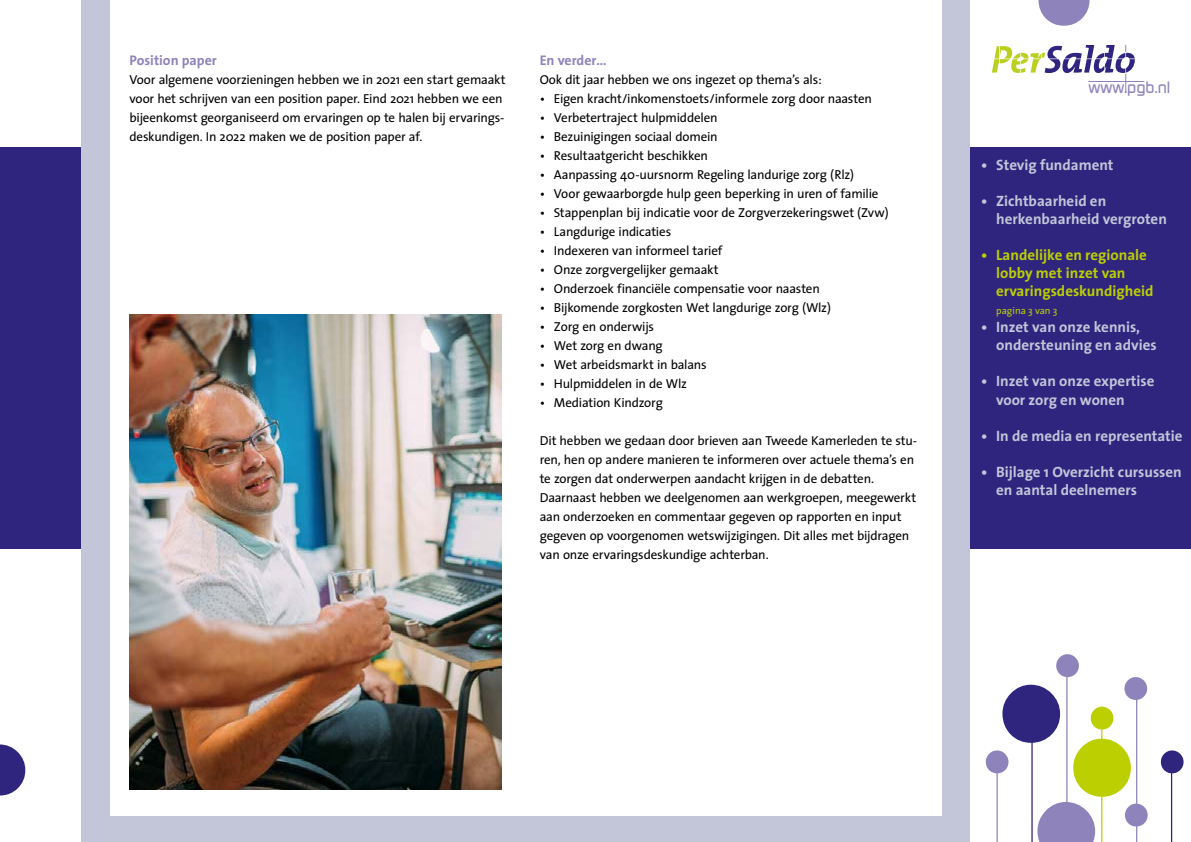
<style>
.page{position:relative;width:1191px;height:842px;background:#fff}
.page>*{position:absolute;margin:0;border:0;box-sizing:border-box;transform-origin:0 0}
.t1{font:500 16.5px "Continuum";color:#9083bb}
.t2{font:700 15px/18px "The Sans";color:#c3c5d8}
.t3{font:700 15px/18px "The Sans";color:#bccf00}
.t4{font:700 14px "The Sans";color:#8f83bb}
.t5{font:13px/19px "The Sans";letter-spacing:-.015em;color:#000}
.t6{font:10px "The Sans";color:#bccf00}
</style>
<div class="page">
<div style="left:0;top:147px;width:1191px;height:401px;background:#2f257f"></div>
<div style="left:81px;top:0;width:888px;height:842px;background:#c3c5d8"></div>
<div style="left:110px;top:0;width:831px;height:815px;background:#fff"></div>
<hr style="left:1088px;top:81px;width:56px;height:1px;background:#9083bb">
<svg style="left:991px;top:45px;width:143px;height:48px"></svg>
<svg style="left:0;top:744px;width:25px;height:51px"></svg>
<svg style="left:1038px;top:0;width:51px;height:26px"></svg>
<hr style="left:1171px;top:764px;width:1px;height:78px;background:#2f257f">
<svg style="left:1160px;top:750px;width:23px;height:23px"></svg>
<svg style="left:985px;top:654px;width:162px;height:188px"></svg>
<img style="left:129px;top:314px;width:372px;height:476px">
<p class="t4" style="left:129px;top:48px;width:89px">Position paper</p>
<p class="t5" style="left:129px;top:69px;width:378px">Voor algemene voorzieningen hebben we in 2021 een start gemaakt voor het schrijven van een position paper. Eind 2021 hebben we een bijeenkomst georganiseerd om ervaringen op te halen bij ervarings&shy;deskundigen. In 2022 maken we de position paper af.</p>
<p class="t4" style="left:540px;top:48px;width:68px">En verder…</p>
<p class="t5" style="left:540px;top:69px;width:283px">Ook dit jaar hebben we ons ingezet op thema’s als:</p>
<p class="t5" style="left:540px;top:88px;width:334px">• Eigen kracht/inkomenstoets/informele zorg door naasten</p>
<p class="t5" style="left:540px;top:107px;width:179px">• Verbetertraject hulpmiddelen</p>
<p class="t5" style="left:540px;top:126px;width:179px">• Bezuinigingen sociaal domein</p>
<p class="t5" style="left:540px;top:145px;width:170px">• Resultaatgericht beschikken</p>
<p class="t5" style="left:540px;top:164px;width:316px">• Aanpassing 40-uursnorm Regeling landurige zorg (Rlz)</p>
<p class="t5" style="left:540px;top:183px;width:340px">• Voor gewaarborgde hulp geen beperking in uren of familie</p>
<p class="t5" style="left:540px;top:202px;width:351px">• Stappenplan bij indicatie voor de Zorgverzekeringswet (Zvw)</p>
<p class="t5" style="left:540px;top:221px;width:133px">• Langdurige indicaties</p>
<p class="t5" style="left:540px;top:240px;width:184px">• Indexeren van informeel tarief</p>
<p class="t5" style="left:540px;top:259px;width:180px">• Onze zorgvergelijker gemaakt</p>
<p class="t5" style="left:540px;top:278px;width:282px">• Onderzoek financiële compensatie voor naasten</p>
<p class="t5" style="left:540px;top:297px;width:293px">• Bijkomende zorgkosten Wet langdurige zorg (Wlz)</p>
<p class="t5" style="left:540px;top:316px;width:116px">• Zorg en onderwijs</p>
<p class="t5" style="left:540px;top:335px;width:125px">• Wet zorg en dwang</p>
<p class="t5" style="left:540px;top:354px;width:168px">• Wet arbeidsmarkt in balans</p>
<p class="t5" style="left:540px;top:373px;width:149px">• Hulpmiddelen in de Wlz</p>
<p class="t5" style="left:540px;top:392px;width:125px">• Mediation Kindzorg</p>
<p class="t5" style="left:540px;top:430px;width:379px">Dit hebben we gedaan door brieven aan Tweede Kamerleden te stu&shy;ren, hen op andere manieren te informeren over actuele thema’s en te zorgen dat onderwerpen aandacht krijgen in de debatten.<br>Daarnaast hebben we deelgenomen aan werkgroepen, meegewerkt aan onderzoeken en commentaar gegeven op rapporten en input gegeven op voorgenomen wetswijzigingen. Dit alles met bijdragen van onze ervaringsdeskundige achterban.</p>
<p class="t1" style="left:1088px;top:76px;width:83px">www.pgb.nl</p>
<p class="t2" style="left:981px;top:156px;width:134px">• Stevig fundament</p>
<p class="t2" style="left:996px;top:192px;width:172px;text-indent:-15px">• Zichtbaarheid en herkenbaarheid vergroten</p>
<p class="t3" style="left:996px;top:246px;width:159px;text-indent:-15px">• Landelijke en regionale lobby met inzet van ervaringsdeskundigheid</p>
<p class="t6" style="left:996px;top:303px;width:63px">pagina 3 van 3</p>
<p class="t2" style="left:996px;top:318px;width:162px;text-indent:-15px">• Inzet van onze kennis, ondersteuning en advies</p>
<p class="t2" style="left:996px;top:372px;width:160px;text-indent:-15px">• Inzet van onze expertise voor zorg en wonen</p>
<p class="t2" style="left:981px;top:426px;width:203px">• In de media en representatie</p>
<p class="t2" style="left:996px;top:462px;width:187px;text-indent:-15px">• Bijlage 1 Overzicht cursussen en aantal deelnemers</p>
</div>
